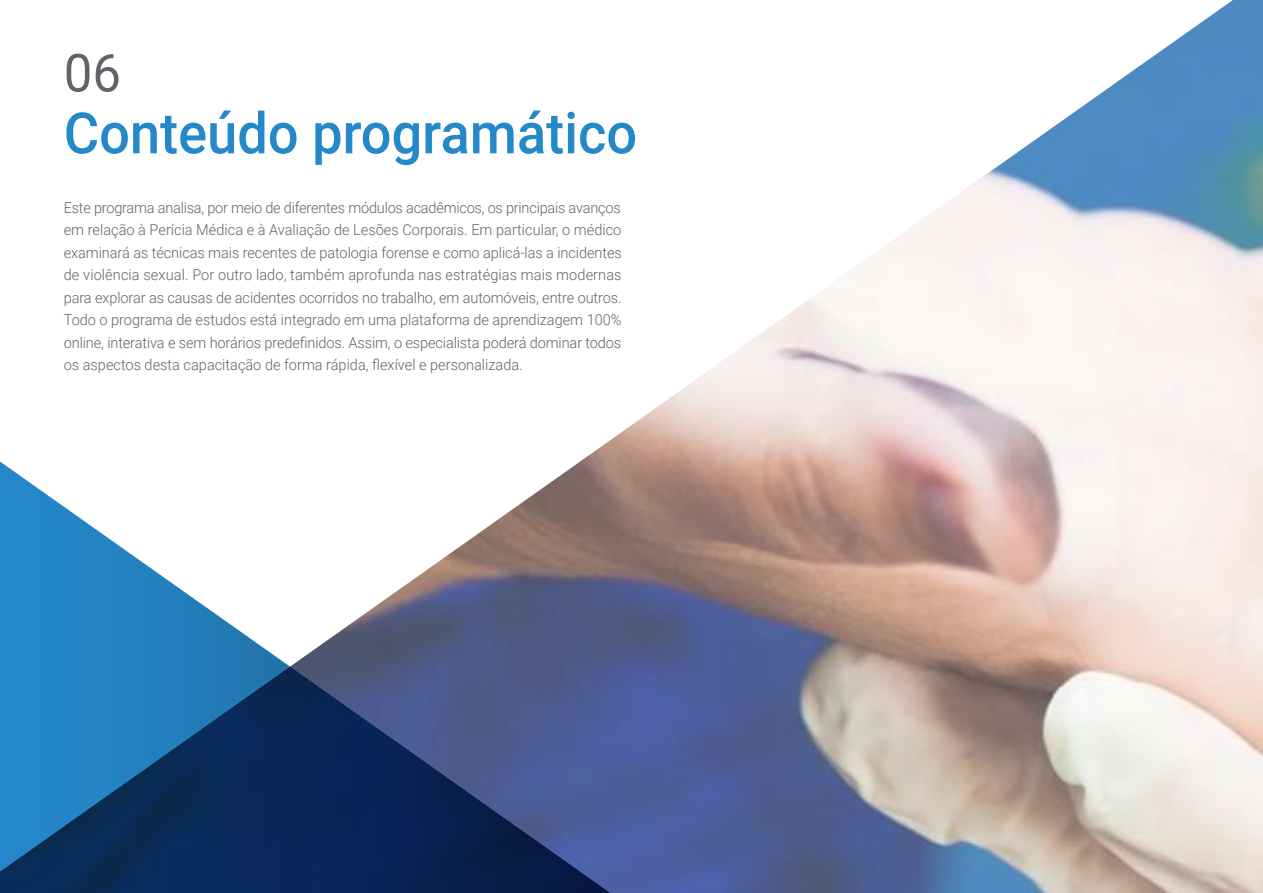
<style>
.page{position:relative;width:1263px;height:893px;background:#fff}
.page>*{position:absolute;margin:0;border:0;box-sizing:border-box;transform-origin:0 0}
.t1{font:500 57px "Roboto";color:#2488c9;scale:.95 1}
.t2{font:52.5px "Roboto";color:#61646a}
.t3{font:300 15px/22.5px "Roboto";color:#61646a;text-align:justify}
</style>
<div class="page">
<img style="left:602px;top:0;width:661px;height:893px">
<svg style="left:0;top:446px;width:640px;height:447px"></svg>
<h2 class="t2" style="left:64px;top:36px;width:59px">06</h2>
<h1 class="t1" style="left:64px;top:93px;width:605px">Conteúdo programático</h1>
<p class="t3" style="left:64px;top:196px;width:560px">Este programa analisa, por meio de diferentes módulos acadêmicos, os principais avanços em relação à Perícia Médica e à Avaliação de Lesões Corporais. Em particular, o médico examinará as técnicas mais recentes de patologia forense e como aplicá-las a incidentes de violência sexual. Por outro lado, também aprofunda nas estratégias mais modernas para explorar as causas de acidentes ocorridos no trabalho, em automóveis, entre outros.<br>Todo o programa de estudos está integrado em uma plataforma de aprendizagem 100% online, interativa e sem horários predefinidos. Assim, o especialista poderá dominar todos os aspectos desta capacitação de forma rápida, flexível e personalizada.</p>
</div>
